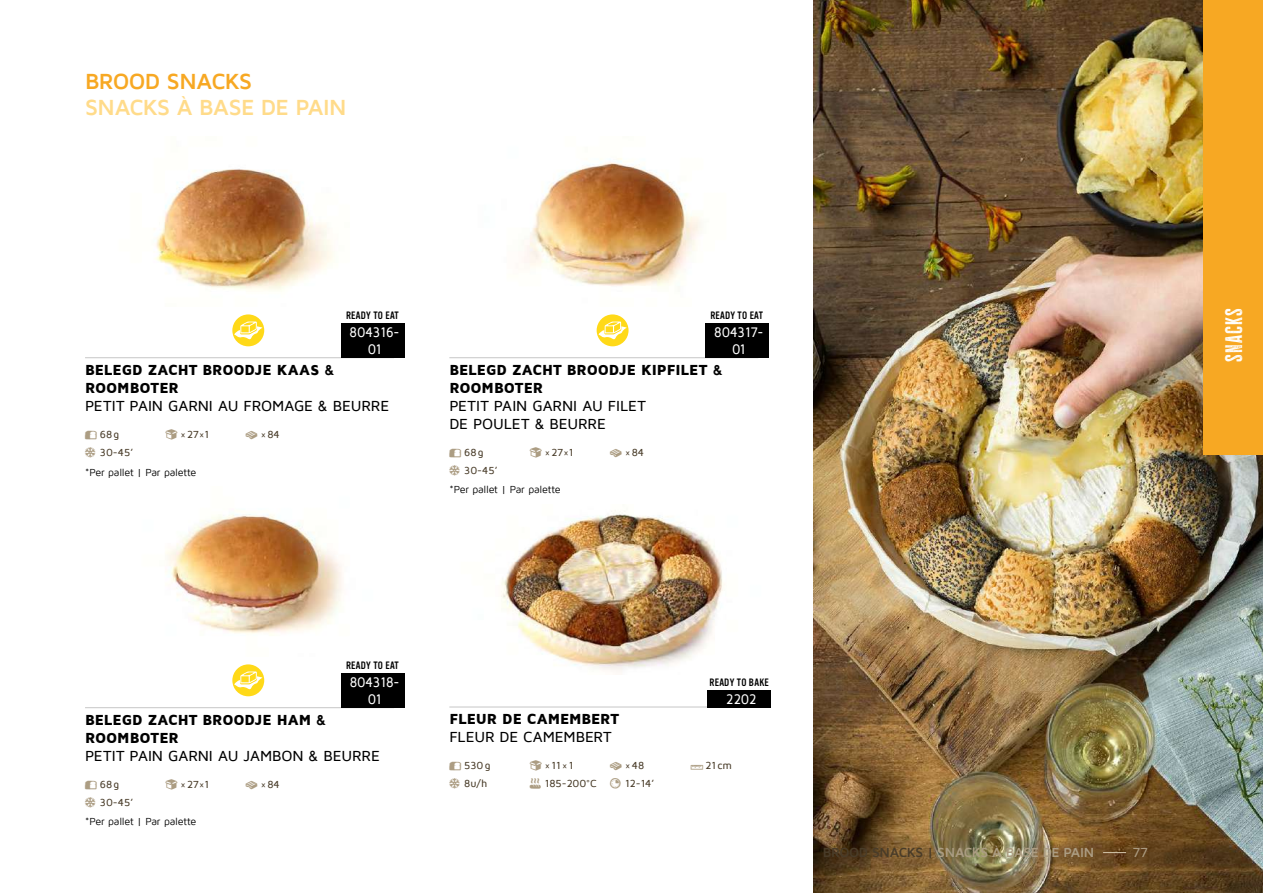
<style>
.page{position:relative;width:1263px;height:893px;background:#fff}
.page>*{position:absolute;margin:0;border:0;box-sizing:border-box;transform-origin:0 0}
.t1{font:700 22.5px "Maven Pro";letter-spacing:-.03em;color:#ffdb8a}
.t2{font:700 22.5px "Maven Pro";letter-spacing:-.035em;color:#f7a823}
.t3{font:19.5px "Cheddar Gothic Rough";letter-spacing:.055em;color:#fff}
.t4{font:900 15px/18px "Maven Pro";letter-spacing:-.005em;color:#000}
.t5{font:500 15px/18px "Maven Pro";color:#000}
.t6{font:500 14.25px/17.1px "Maven Pro";color:#fff;text-align:center;scale:.9 1}
.t7{font:700 13.5px "Maven Pro";letter-spacing:-.035em;color:#ac9d83}
.t8{font:500 13.5px "Maven Pro";color:#ac9d83}
.t9{font:500 10.5px/18px "Maven Pro";color:#493c29}
.t10{font:10.5px "Maven Pro";letter-spacing:-.02em;color:#000}
.t11{font:10.5px "Vinyl OT";letter-spacing:.02em;color:#000}
.s1{color:#ac9d83}
.s2{color:#493c29}
</style>
<div class="page">
<img style="left:814px;top:0;width:449px;height:893px">
<img style="left:501px;top:510px;width:223px;height:162px">
<hr style="left:449px;top:707px;width:309px;height:1px;background:#c6c6c6">
<div style="left:707px;top:691px;width:64px;height:17px;background:#000"></div>
<svg style="left:1103px;top:852px;width:23px;height:1px"></svg>
<div style="left:1203px;top:0;width:60px;height:455px;background:#f7a823"></div>
<img style="left:154px;top:169px;width:180px;height:122px">
<hr style="left:85px;top:357px;width:309px;height:1px;background:#c6c6c6">
<div style="left:341px;top:324px;width:63px;height:34px;background:#000"></div>
<div style="left:232px;top:314px;width:32px;height:32px;background:#ffd918;border-radius:50%"></div>
<svg style="left:234px;top:321px;width:28px;height:19px"></svg>
<img style="left:524px;top:158px;width:179px;height:129px">
<hr style="left:449px;top:357px;width:309px;height:1px;background:#c6c6c6">
<div style="left:705px;top:324px;width:64px;height:34px;background:#000"></div>
<div style="left:597px;top:314px;width:31px;height:32px;background:#ffd918;border-radius:50%"></div>
<svg style="left:598px;top:321px;width:29px;height:19px"></svg>
<img style="left:165px;top:514px;width:177px;height:122px">
<hr style="left:85px;top:707px;width:309px;height:1px;background:#c6c6c6">
<div style="left:341px;top:674px;width:63px;height:34px;background:#000"></div>
<div style="left:232px;top:664px;width:32px;height:32px;background:#ffd918;border-radius:50%"></div>
<svg style="left:234px;top:671px;width:28px;height:19px"></svg>
<h1 class="t2" style="left:85px;top:70px;width:169px">BROOD SNACKS</h1>
<h1 class="t1" style="left:85px;top:95px;width:263px">SNACKS À BASE DE PAIN</h1>
<p class="t11" style="left:346px;top:310px;width:54px">READY TO EAT</p>
<p class="t6" style="left:350px;top:324px;width:57px">804316-<br>01</p>
<p class="t4" style="left:85px;top:361px;width:251px">BELEGD ZACHT BROODJE KAAS &amp;<br>ROOMBOTER</p>
<p class="t5" style="left:85px;top:397px;width:305px">PETIT PAIN GARNI AU FROMAGE &amp; BEURRE</p>
<p class="t9" style="left:100px;top:425px;width:35px">68g<br>30-45’</p>
<p class="t9" style="left:180px;top:425px;width:30px">×27×1</p>
<p class="t9" style="left:261px;top:425px;width:21px">×84</p>
<p class="t10" style="left:85px;top:467px;width:113px">*Per pallet | Par palette</p>
<p class="t11" style="left:710px;top:310px;width:54px">READY TO EAT</p>
<p class="t6" style="left:714px;top:324px;width:56px">804317-<br>01</p>
<p class="t4" style="left:449px;top:361px;width:275px">BELEGD ZACHT BROODJE KIPFILET &amp;<br>ROOMBOTER</p>
<p class="t5" style="left:449px;top:397px;width:198px">PETIT PAIN GARNI AU FILET<br>DE POULET &amp; BEURRE</p>
<p class="t9" style="left:464px;top:443px;width:35px">68g<br>30-45’</p>
<p class="t9" style="left:545px;top:443px;width:30px">×27×1</p>
<p class="t9" style="left:625px;top:443px;width:21px">×84</p>
<p class="t10" style="left:449px;top:484px;width:113px">*Per pallet | Par palette</p>
<p class="t11" style="left:346px;top:660px;width:54px">READY TO EAT</p>
<p class="t6" style="left:350px;top:674px;width:57px">804318-<br>01</p>
<p class="t4" style="left:85px;top:711px;width:242px">BELEGD ZACHT BROODJE HAM &amp;<br>ROOMBOTER</p>
<p class="t5" style="left:85px;top:747px;width:296px">PETIT PAIN GARNI AU JAMBON &amp; BEURRE</p>
<p class="t9" style="left:100px;top:775px;width:35px">68g<br>30-45’</p>
<p class="t9" style="left:180px;top:775px;width:30px">×27×1</p>
<p class="t9" style="left:261px;top:775px;width:21px">×84</p>
<p class="t10" style="left:85px;top:816px;width:113px">*Per pallet | Par palette</p>
<p class="t11" style="left:710px;top:677px;width:61px">READY TO BAKE</p>
<p class="t6" style="left:726px;top:691px;width:35px">2202</p>
<p class="t4" style="left:449px;top:710px;width:171px">FLEUR DE CAMEMBERT</p>
<p class="t5" style="left:449px;top:728px;width:164px">FLEUR DE CAMEMBERT</p>
<p class="t9" style="left:464px;top:756px;width:28px">530g<br>8u/h</p>
<p class="t9" style="left:545px;top:756px;width:30px">×11×1</p>
<p class="t9" style="left:625px;top:756px;width:31px">×48<br>12-14’</p>
<p class="t9" style="left:691px;top:756px;width:43px"><span class="s1">▲</span> 21cm</p>
<p class="t9" style="left:530px;top:774px;width:69px"><span class="s1">□</span> 185-200°C</p>
<p class="t7" style="left:823px;top:845px;width:273px"><span class="s2">BROOD SNACKS |</span> SNACKS À BASE DE PAIN</p>
<p class="t8" style="left:1132px;top:845px;width:17px">77</p>
<h2 class="t3" style="left:1221px;top:362px;width:54px;rotate:-90deg">snacks</h2>
</div>
